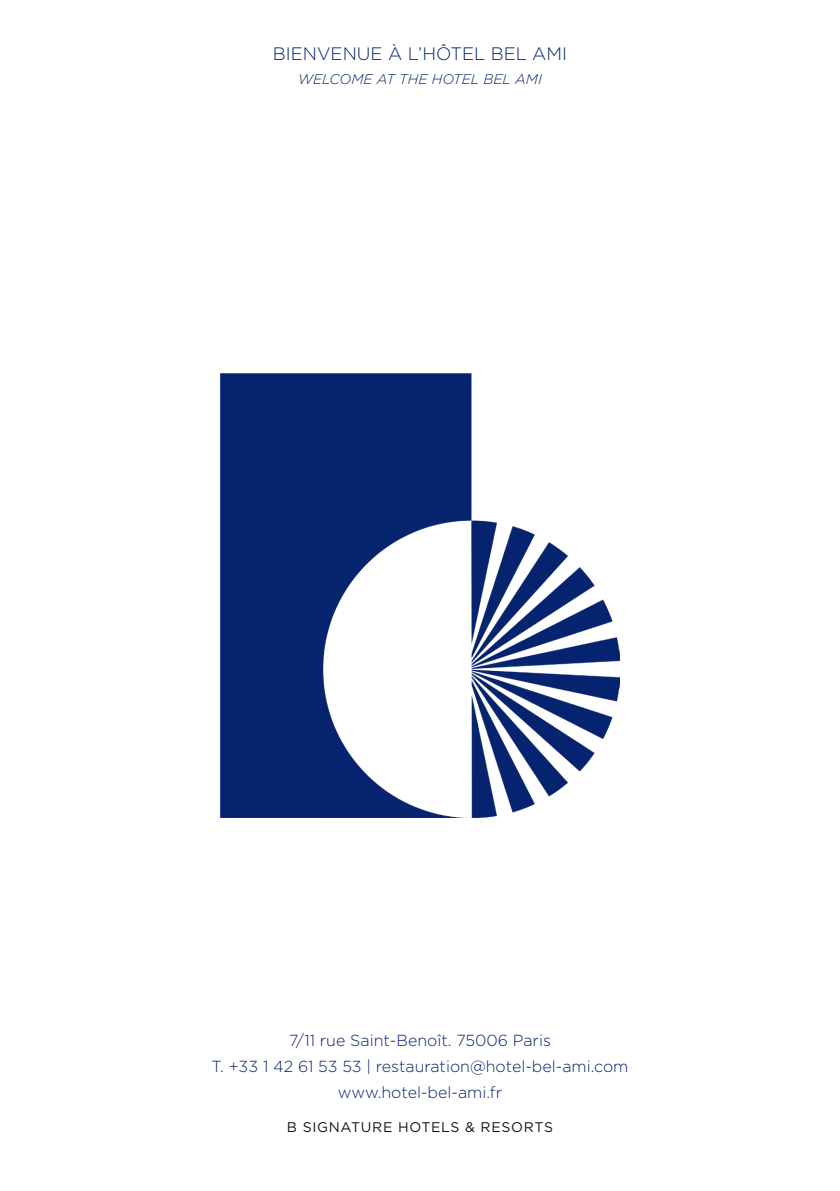
<style>
.page{position:relative;width:840px;height:1191px;background:#fff}
.page>*{position:absolute;margin:0;border:0;box-sizing:border-box;transform-origin:0 0}
.t1{font:300 18px "Gotham";color:#05236e}
.t2{font:300 16px/26px "Gotham";color:#05236e;text-align:center}
.t3{font:14px "Gotham";letter-spacing:.05em;color:#141414}
.t4{font:italic 300 14px "Gotham";color:#05236e}
</style>
<div class="page">
<img style="left:220px;top:373px;width:399px;height:444px">
<p class="t1" style="left:273px;top:42px;width:295px">BIENVENUE À L’HÔTEL BEL AMI</p>
<p class="t4" style="left:298px;top:70px;width:245px">WELCOME AT THE HOTEL BEL AMI</p>
<p class="t2" style="left:211px;top:1026px;width:418px">7/11 rue Saint-Benoît. 75006 Paris<br>T. +33 1 42 61 53 53 | restauration@hotel-bel-ami.com www.hotel-bel-ami.fr</p>
<p class="t3" style="left:287px;top:1117px;width:267px">B SIGNATURE HOTELS &amp; RESORTS</p>
</div>
